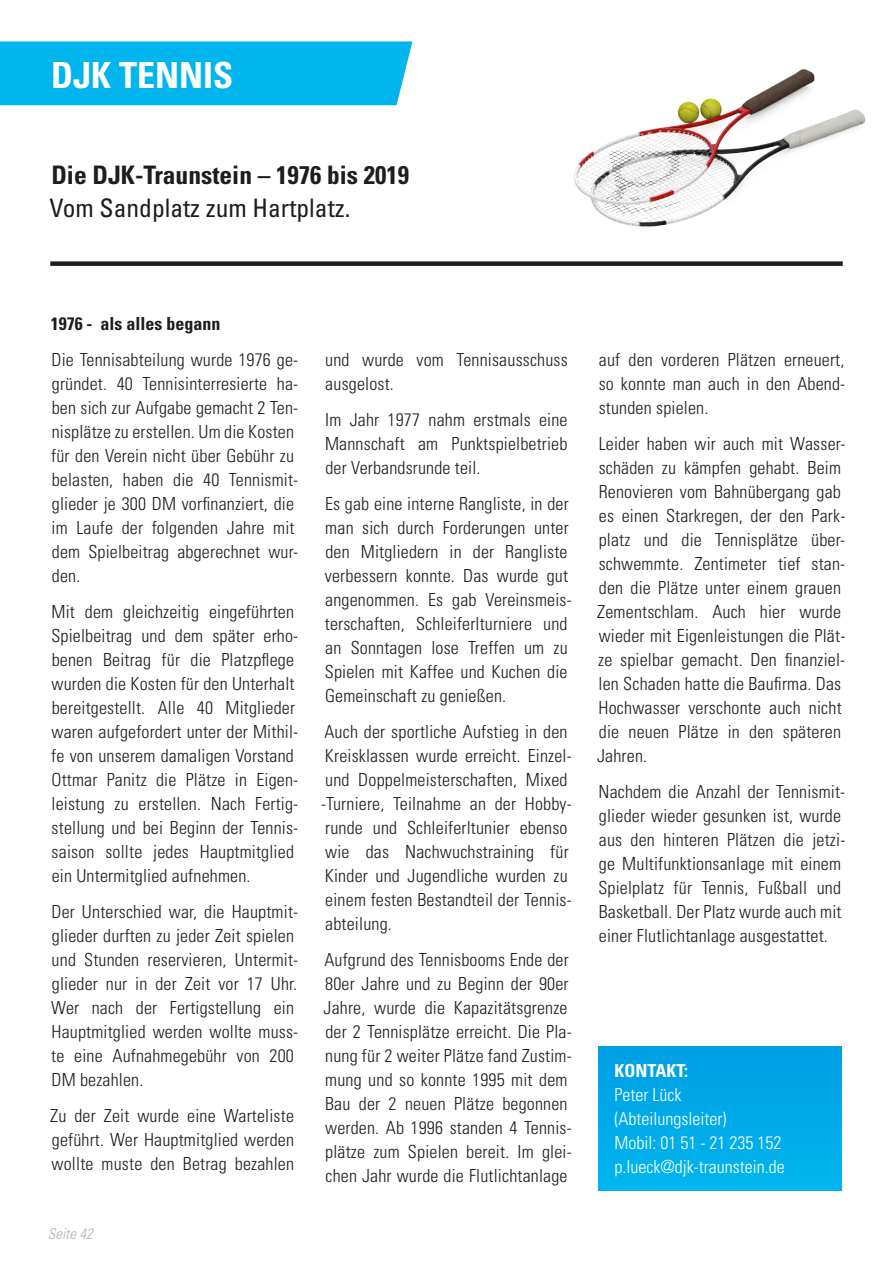
<style>
.page{position:relative;width:893px;height:1263px;background:#fff}
.page>*{position:absolute;margin:0;border:0;box-sizing:border-box;transform-origin:0 0}
.t1{font:700 condensed 36px "Univers LT Std";color:#fff}
.t2{font:700 condensed 25.5px "Univers LT Std";color:#1d1d1b}
.t3{font:condensed 25.5px "Univers LT Std";color:#1d1d1b}
.t4{font:300 condensed 18px/24px "Univers LT Std";letter-spacing:.01em;color:#1d1d1b}
.t5{font:300 condensed 18px/24px "Univers LT Std";color:#fff}
.t6{font:700 condensed 18px "Univers LT Std";color:#1d1d1b}
.t7{font:700 condensed 18px "Univers LT Std";color:#fff}
.t8{font:italic 300 condensed 15px "Univers LT Std";color:#b2b2b2}
</style>
<div class="page">
<div style="left:0;top:41px;width:412px;height:64px;background:#00b6ed"></div>
<div style="left:50px;top:261px;width:793px;height:5px;background:#1d1d1b"></div>
<div style="left:598px;top:1047px;width:244px;height:144px;background:#00aae8"></div>
<hr style="left:892px;top:316px;width:1px;height:315px;background:#b2b2b2">
<img style="left:574px;top:69px;width:291px;height:158px">
<h1 class="t1" style="left:51px;top:54px;width:184px">DJK TENNIS</h1>
<h2 class="t2" style="left:51px;top:160px;width:359px">Die DJK-Traunstein – 1976 bis 2019</h2>
<h2 class="t3" style="left:50px;top:192px;width:302px">Vom Sandplatz zum Hartplatz.</h2>
<p class="t6" style="left:51px;top:313px;width:171px">1976 - als alles begann</p>
<p class="t4" style="left:51px;top:348px;width:249px">Die Tennisabteilung wurde 1976 ge&shy;gründet. 40 Tennisinterresierte ha&shy;ben sich zur Aufgabe gemacht 2 Ten&shy;nisplätze zu erstellen. Um die Kosten für den Verein nicht über Gebühr zu belasten, haben die 40 Tennismit&shy;glieder je 300 DM vorfinanziert, die im Laufe der folgenden Jahre mit dem Spielbeitrag abgerechnet wur&shy;den.</p>
<p class="t4" style="left:51px;top:600px;width:249px">Mit dem gleichzeitig eingeführten Spielbeitrag und dem später erho&shy;benen Beitrag für die Platzpflege wurden die Kosten für den Unterhalt bereitgestellt. Alle 40 Mitglieder waren aufgefordert unter der Mithil&shy;fe von unserem damaligen Vorstand Ottmar Panitz die Plätze in Eigen&shy;leistung zu erstellen. Nach Fertig&shy;stellung und bei Beginn der Tennis&shy;saison sollte jedes Hauptmitglied ein Untermitglied aufnehmen.</p>
<p class="t4" style="left:51px;top:900px;width:249px">Der Unterschied war, die Hauptmit&shy;glieder durften zu jeder Zeit spielen und Stunden reservieren, Untermit&shy;glieder nur in der Zeit vor 17 Uhr.<br>Wer nach der Fertigstellung ein<br>Hauptmitglied werden wollte muss&shy;te eine Aufnahmegebühr von 200<br>DM bezahlen.</p>
<p class="t4" style="left:50px;top:1104px;width:245px;text-align:justify">Zu der Zeit wurde eine Warteliste geführt. Wer Hauptmitglied werden wollte muste den Betrag bezahlen</p>
<p class="t8" style="left:48px;top:1225px;width:46px">Seite 42</p>
<p class="t4" style="left:325px;top:347px;width:244px">und wurde vom Tennisausschuss ausgelost.</p>
<p class="t4" style="left:325px;top:407px;width:244px;text-align:justify">Im Jahr 1977 nahm erstmals eine Mannschaft am Punktspielbetrieb der Verbandsrunde teil.</p>
<p class="t4" style="left:325px;top:491px;width:248px">Es gab eine interne Rangliste, in der man sich durch Forderungen unter den Mitgliedern in der Rangliste verbessern konnte. Das wurde gut angenommen. Es gab Vereinsmeis&shy;terschaften, Schleiferlturniere und an Sonntagen lose Treffen um zu Spielen mit Kaffee und Kuchen die Gemeinschaft zu genießen.</p>
<p class="t4" style="left:321px;top:719px;width:252px">Auch der sportliche Aufstieg in den<br>Kreisklassen wurde erreicht. Einzel&shy;und Doppelmeisterschaften, Mixed -Turniere, Teilnahme an der Hobby&shy;runde und Schleiferltunier ebenso wie das Nachwuchstraining für<br>Kinder und Jugendliche wurden zu einem festen Bestandteil der Tennis&shy;abteilung.</p>
<p class="t4" style="left:324px;top:947px;width:250px">Aufgrund des Tennisbooms Ende der 80er Jahre und zu Beginn der 90er Jahre, wurde die Kapazitätsgrenze der 2 Tennisplätze erreicht. Die Pla&shy;nung für 2 weiter Plätze fand Zustim&shy;mung und so konnte 1995 mit dem Bau der 2 neuen Plätze begonnen werden. Ab 1996 standen 4 Tennis&shy;plätze zum Spielen bereit. Im glei&shy;chen Jahr wurde die Flutlichtanlage</p>
<p class="t4" style="left:599px;top:347px;width:248px;text-align:justify">auf den vorderen Plätzen erneuert, so konnte man auch in den Abend&shy;stunden spielen.</p>
<p class="t4" style="left:597px;top:431px;width:250px">Leider haben wir auch mit Wasser&shy;schäden zu kämpfen gehabt. Beim<br>Renovieren vom Bahnübergang gab es einen Starkregen, der den Park&shy;platz und die Tennisplätze über&shy;schwemmte. Zentimeter tief stan&shy;den die Plätze unter einem grauen<br>Zementschlam. Auch hier wurde wieder mit Eigenleistungen die Plät&shy;ze spielbar gemacht. Den finanziel&shy;len Schaden hatte die Baufirma. Das<br>Hochwasser verschonte auch nicht die neuen Plätze in den späteren<br>Jahren.</p>
<p class="t4" style="left:598px;top:779px;width:248px">Nachdem die Anzahl der Tennismit&shy;glieder wieder gesunken ist, wurde aus den hinteren Plätzen die jetzi&shy;ge Multifunktionsanlage mit einem Spielplatz für Tennis, Fußball und Basketball. Der Platz wurde auch mit einer Flutlichtanlage ausgestattet.</p>
<p class="t7" style="left:614px;top:1059px;width:75px">KONTAKT:</p>
<p class="t5" style="left:614px;top:1082px;width:172px">Peter Lück (Abteilungsleiter)<br>Mobil: 01 51 - 21 235 152 p.lueck@djk-traunstein.de</p>
</div>
